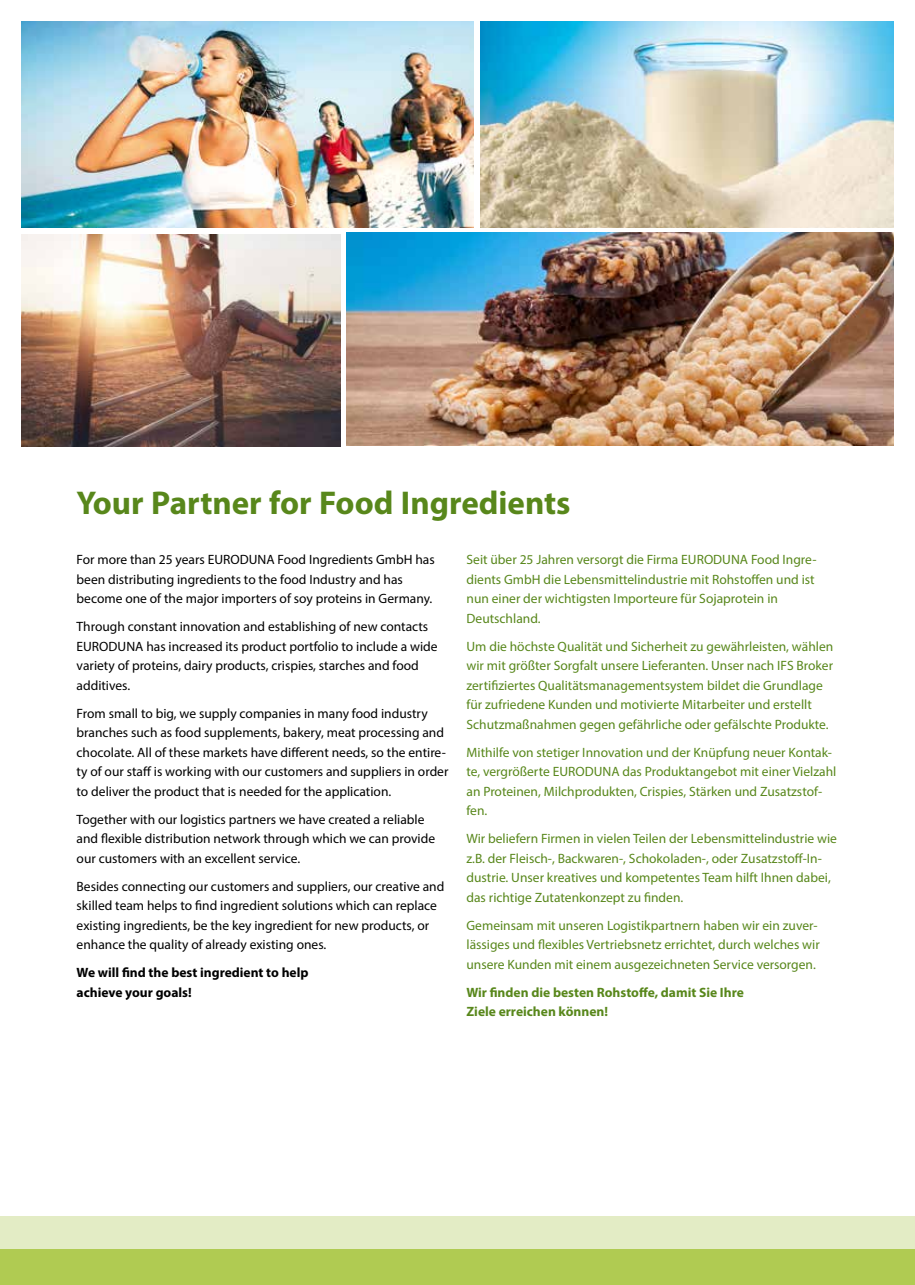
<style>
.page{position:relative;width:915px;height:1285px;background:#fff}
.page>*{position:absolute;margin:0;border:0;box-sizing:border-box;transform-origin:0 0}
.t1{font:700 33px "Myriad Pro";color:#58871b}
.t2{font:13.5px/19.5px "Myriad Pro";color:#58871b}
.t3{font:13.5px/19.5px "Myriad Pro";color:#000}
.t4{font:700 13.5px/19.5px "Myriad Pro";color:#58871b}
.t5{font:700 13.5px/19.5px "Myriad Pro";color:#000}
</style>
<div class="page">
<div style="left:0;top:1248px;width:914px;height:36px;background:#b0cb52"></div>
<div style="left:0;top:1216px;width:914px;height:32px;background:#e3ecc5"></div>
<img style="left:21px;top:21px;width:452px;height:206px">
<img style="left:480px;top:21px;width:413px;height:206px">
<img style="left:347px;top:233px;width:546px;height:212px">
<img style="left:21px;top:234px;width:319px;height:212px">
<h1 class="t1" style="left:77px;top:481px;width:495px">Your Partner for Food Ingredients</h1>
<p class="t3" style="left:77px;top:549px;width:359px">For more than 25 years EURODUNA Food Ingredients GmbH has been distributing ingredients to the food Industry and has become one of the major importers of soy proteins in Germany.</p>
<p class="t3" style="left:77px;top:616px;width:362px">Through constant innovation and establishing of new contacts EURODUNA has increased its product portfolio to include a wide variety of proteins, dairy products, crispies, starches and food additives.</p>
<p class="t3" style="left:77px;top:703px;width:373px">From small to big, we supply companies in many food industry branches such as food supplements, bakery, meat processing and chocolate. All of these markets have different needs, so the entire&shy;ty of our staff is working with our customers and suppliers in order to deliver the product that is needed for the application.</p>
<p class="t3" style="left:77px;top:809px;width:360px">Together with our logistics partners we have created a reliable and flexible distribution network through which we can provide our customers with an excellent service.</p>
<p class="t3" style="left:77px;top:876px;width:369px">Besides connecting our customers and suppliers, our creative and skilled team helps to find ingredient solutions which can replace existing ingredients, be the key ingredient for new products, or enhance the quality of already existing ones.</p>
<p class="t5" style="left:77px;top:962px;width:233px">We will find the best ingredient to help achieve your goals!</p>
<p class="t2" style="left:466px;top:549px;width:351px">Seit über 25 Jahren versorgt die Firma EURODUNA Food Ingre&shy;dients GmbH die Lebensmittelindustrie mit Rohstoffen und ist nun einer der wichtigsten Importeure für Sojaprotein in Deutschland.</p>
<p class="t2" style="left:466px;top:636px;width:368px">Um die höchste Qualität und Sicherheit zu gewährleisten, wählen wir mit größter Sorgfalt unsere Lieferanten. Unser nach IFS Broker zertifiziertes Qualitätsmanagementsystem bildet die Grundlage für zufriedene Kunden und motivierte Mitarbeiter und erstellt Schutzmaßnahmen gegen gefährliche oder gefälschte Produkte.</p>
<p class="t2" style="left:466px;top:742px;width:371px">Mithilfe von stetiger Innovation und der Knüpfung neuer Kontak&shy;te, vergrößerte EURODUNA das Produktangebot mit einer Vielzahl an Proteinen, Milchprodukten, Crispies, Stärken und Zusatzstof&shy;fen.</p>
<p class="t2" style="left:466px;top:828px;width:372px">Wir beliefern Firmen in vielen Teilen der Lebensmittelindustrie wie z.B. der Fleisch-, Backwaren-, Schokoladen-, oder Zusatzstoff-In&shy;dustrie. Unser kreatives und kompetentes Team hilft Ihnen dabei, das richtige Zutatenkonzept zu finden.</p>
<p class="t2" style="left:466px;top:915px;width:354px">Gemeinsam mit unseren Logistikpartnern haben wir ein zuver&shy;lässiges und flexibles Vertriebsnetz errichtet, durch welches wir unsere Kunden mit einem ausgezeichneten Service versorgen.</p>
<p class="t4" style="left:466px;top:981px;width:279px">Wir finden die besten Rohstoffe, damit Sie Ihre<br>Ziele erreichen können!</p>
</div>
